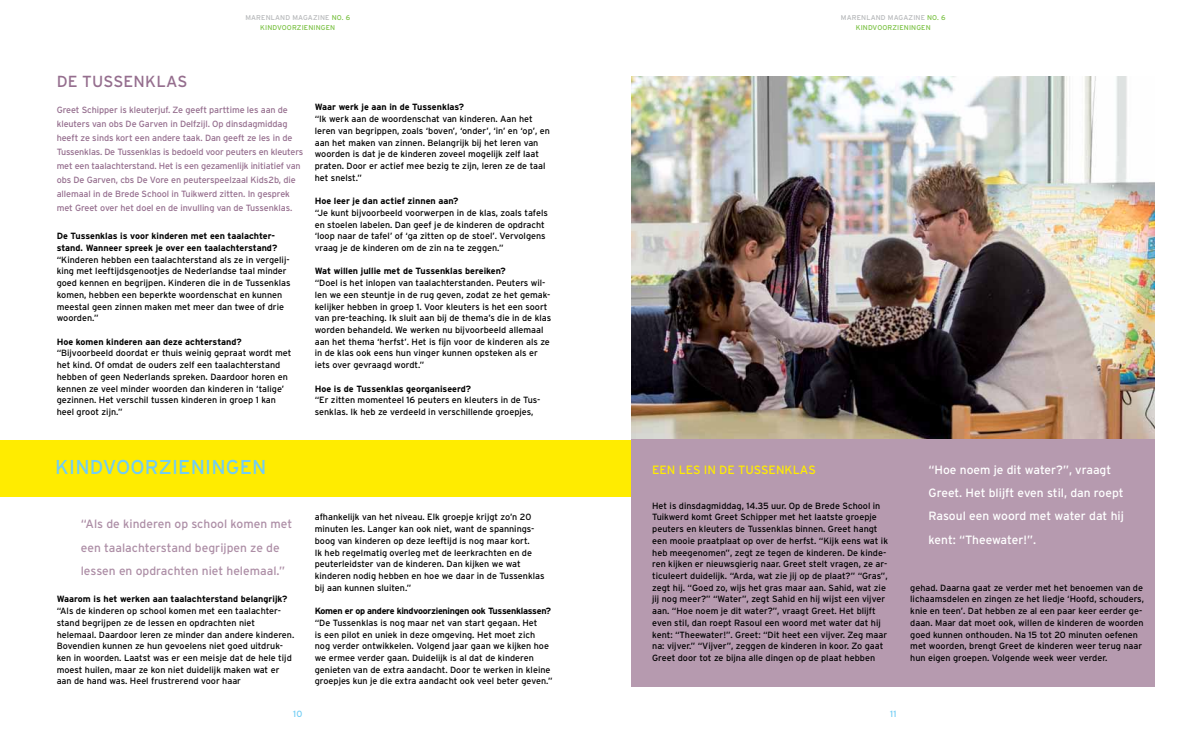
<style>
.page{position:relative;width:1191px;height:738px;background:#fff}
.page>*{position:absolute;margin:0;border:0;box-sizing:border-box;transform-origin:0 0}
.t1{font:20px "Interstate";color:#72cdf4}
.t2{font:16px "Interstate";color:#956e8e}
.t3{font:12px/23.4px "Interstate";color:#fff}
.t4{font:12px/23.4px "Interstate";color:#ad8ea6}
.t5{font:12px "Interstate";color:#ffec00}
.t6{font:9px/11.7px "Interstate";color:#000}
.t7{font:9px/14px "Interstate";letter-spacing:-.01em;color:#956e8e}
.t8{font:700 9px/11.7px "Interstate";color:#000}
.t9{font:700 9px "Interstate";letter-spacing:-.03em;color:#000}
.t10{font:9px "Interstate";color:#72cdf4}
.t11{font:7px "Interstate";letter-spacing:.02em;color:#b6b8ba}
.t12{font:7px "Interstate";color:#7ac143}
.s1{color:#7ac143}
</style>
<div class="page">
<img style="left:631px;top:77px;width:524px;height:362px">
<div style="left:0;top:439px;width:887px;height:57px;background:#ffec00"></div>
<div style="left:631px;top:439px;width:524px;height:247px;background:#b69aaf"></div>
<p class="t11" style="left:245px;top:13px;width:106px">Marenland Magazine <span class="s1">no. 6</span></p>
<p class="t11" style="left:841px;top:13px;width:106px">Marenland Magazine <span class="s1">no. 6</span></p>
<p class="t12" style="left:260px;top:24px;width:6px">KINDVOORZIENINGEN</p>
<p class="t12" style="left:855px;top:24px;width:6px">KINDVOORZIENINGEN</p>
<h2 class="t2" style="left:57px;top:72px;width:130px">De Tussenklas</h2>
<p class="t7" style="left:57px;top:102px;width:248px">Greet Schipper is kleuterjuf. Ze geeft parttime les aan de kleuters van obs De Garven in Delfzijl. Op dinsdagmiddag heeft ze sinds kort een andere taak. Dan geeft ze les in de Tussenklas. De Tussenklas is bedoeld voor peuters en kleuters met een taalachterstand. Het is een gezamenlijk initiatief van obs De Garven, cbs De Vore en peuterspeelzaal Kids2b, die allemaal in de Brede School in Tuikwerd zitten. I n gesprek met Greet over het doel en de invulling van de Tussenklas.</p>
<p class="t8" style="left:57px;top:230px;width:222px">De Tussenklas is voor kinderen met een taalachter&shy;stand. Wanneer spreek je over een taalachterstand?</p>
<p class="t6" style="left:57px;top:253px;width:235px">“Kinderen hebben een taalachterstand als ze in vergelij&shy;king met leeftijdsgenootjes de Nederlandse taal minder goed kennen en begrijpen. Kinderen die in de Tussenklas komen, hebben een beperkte woordenschat en kunnen meestal geen zinnen maken met meer dan twee of drie woorden.”</p>
<p class="t8" style="left:57px;top:335px;width:187px">Hoe komen kinderen aan deze achterstand?</p>
<p class="t6" style="left:57px;top:347px;width:236px">“Bijvoorbeeld doordat er thuis weinig gepraat wordt met het kind. Of omdat de ouders zelf een taalachterstand hebben of geen Nederlands spreken. Daardoor horen en kennen ze veel minder woorden dan kinderen in ‘talige’ gezinnen. Het verschil tussen kinderen in groep 1 kan heel groot zijn.”</p>
<p class="t8" style="left:315px;top:101px;width:151px">Waar werk je aan in de Tussenklas?</p>
<p class="t6" style="left:315px;top:113px;width:237px">“I k werk aan de woordenschat van kinderen. Aan het leren van begrippen, zoals ‘boven’, ‘onder’, ‘in’ en ‘op’, en aan het maken van zinnen. Belangrijk bij het leren van woorden is dat je de kinderen zoveel mogelijk zelf laat praten. Door er actief mee bezig te zijn, leren ze de taal het snelst.”</p>
<p class="t8" style="left:315px;top:195px;width:145px">Hoe leer je dan actief zinnen aan?</p>
<p class="t6" style="left:315px;top:206px;width:235px">“Je kunt bijvoorbeeld voorwerpen in de klas, zoals tafels en stoelen labelen. Dan geef je de kinderen de opdracht ‘loop naar de tafel’ of ‘ga zitten op de stoel’. Vervolgens vraag je de kinderen om de zin na te zeggen.”</p>
<p class="t8" style="left:315px;top:265px;width:192px">Wat willen jullie met de Tussenklas bereiken?</p>
<p class="t6" style="left:315px;top:277px;width:238px">“Doel is het inlopen van taalachterstanden. Peuters wil&shy;len we een steuntje in de rug geven, zodat ze het gemak&shy;kelijker hebben in groep 1. Voor kleuters is het een soort van pre-teaching. I k sluit aan bij de thema’s die in de klas worden behandeld. We werken nu bijvoorbeeld allemaal aan het thema ‘herfst’. Het is fijn voor de kinderen als ze in de klas ook eens hun vinger kunnen opsteken als er iets over gevraagd wordt.”</p>
<p class="t8" style="left:315px;top:382px;width:158px">Hoe is de Tussenklas georganiseerd?</p>
<p class="t6" style="left:315px;top:394px;width:227px">“Er zitten momenteel 16 peuters en kleuters in de Tus&shy;senklas. I k heb ze verdeeld in verschillende groepjes,</p>
<h1 class="t1" style="left:55px;top:455px;width:14px">KINDVOORZIENINGEN</h1>
<h3 class="t4" style="left:81px;top:511px;width:213px">“Als de kinderen op school komen met een taalachterstand begrijpen ze de lessen en opdrachten niet helemaal.”</h3>
<p class="t8" style="left:57px;top:593px;width:232px">Waarom is het werken aan taalachterstand belangrijk?</p>
<p class="t6" style="left:57px;top:604px;width:239px">“Als de kinderen op school komen met een taalachter&shy;stand begrijpen ze de lessen en opdrachten niet helemaal. Daardoor leren ze minder dan andere kinderen.<br>Bovendien kunnen ze hun gevoelens niet goed uitdruk&shy;ken in woorden. Laatst was er een meisje dat de hele tijd moest huilen, maar ze kon niet duidelijk maken wat er aan de hand was. Heel frustrerend voor haar</p>
<p class="t6" style="left:315px;top:511px;width:231px">afhankelijk van het niveau. Elk groepje krijgt zo’n 20 minuten les. Langer kan ook niet, want de spannings&shy;boog van kinderen op deze leeftijd is nog maar kort.<br>I k heb regelmatig overleg met de leerkrachten en de peuterleidster van de kinderen. Dan kijken we wat kinderen nodig hebben en hoe we daar in de Tussenklas bij aan kunnen sluiten.”</p>
<p class="t9" style="left:315px;top:605px;width:238px">Komen er op andere kindvoorzieningen ook Tussenklassen?</p>
<p class="t6" style="left:315px;top:616px;width:239px">“De Tussenklas is nog maar net van start gegaan. Het<br>is een pilot en uniek in deze omgeving. Het moet zich nog verder ontwikkelen. Volgend jaar gaan we kijken hoe we ermee verder gaan. Duidelijk is al dat de kinderen genieten van de extra aandacht. Door te werken in kleine groepjes kun je die extra aandacht ook veel beter geven.”</p>
<h3 class="t5" style="left:652px;top:462px;width:164px">Een les in de Tussenklas</h3>
<p class="t6" style="left:652px;top:499px;width:237px">Het is dinsdagmiddag, 14.35 uur. Op de Brede School in Tuikwerd komt Greet Schipper met het laatste groepje peuters en kleuters de Tussenklas binnen. Greet hangt een mooie praatplaat op over de herfst. “Kijk eens wat ik heb meegenomen”, zegt ze tegen de kinderen. De kinde&shy;ren kijken er nieuwsgierig naar. Greet stelt vragen, ze ar&shy;ticuleert duidelijk. “Arda, wat zie jij op de plaat?” “Gras”, zegt hij. “Goed zo, wijs het gras maar aan. Sahid, wat zie jij nog meer?” “Water”, zegt Sahid en hij wijst een vijver aan. “H oe noem je dit water?”, vraagt Greet. H et blijft even stil, dan roept Rasoul een woord met water dat hij kent: “Theewater!”. Greet: “Dit heet een vijver. Zeg maar na: vijver.” “Vijver”, zeggen de kinderen in koor. Zo gaat Greet door tot ze bijna alle dingen op de plaat hebben</p>
<p class="t10" style="left:293px;top:708px;width:11px">10</p>
<p class="t10" style="left:890px;top:708px;width:8px">11</p>
<h3 class="t3" style="left:928px;top:457px;width:197px">“H oe noem je dit water?”, vraagt<br>Greet. H et blijft even stil, dan roept<br>Rasoul een woord met water dat hij kent: “Theewater!”.</h3>
<p class="t6" style="left:910px;top:581px;width:235px">gehad. Daarna gaat ze verder met het benoemen van de lichaamsdelen en zingen ze het liedje ‘Hoofd, schouders, knie en teen’. Dat hebben ze al een paar keer eerder ge&shy;daan. Maar dat moet ook, willen de kinderen de woorden goed kunnen onthouden. Na 15 tot 20 minuten oefenen met woorden, brengt Greet de kinderen weer terug naar hun eigen groepen. Volgende week weer verder.</p>
</div>
